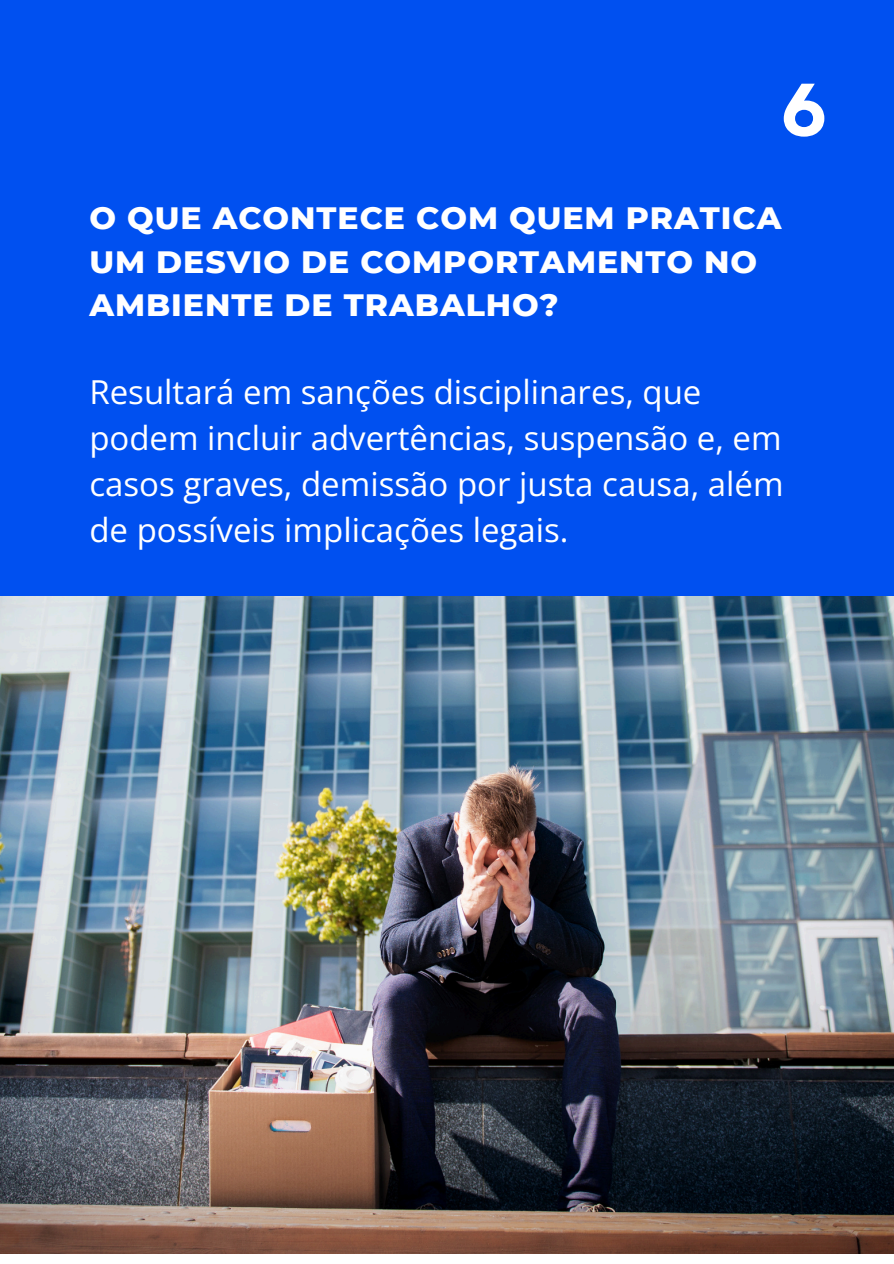
<style>
.page{position:relative;width:894px;height:1264px;background:#fff}
.page>*{position:absolute;margin:0;border:0;box-sizing:border-box;transform-origin:0 0}
.t1{font:700 74.1px "Garet";color:#fff}
.t2{font:33px/46.2px "Open Sans";color:#fff}
.t3{font:800 31.5px/43.8px "Montserrat";letter-spacing:.03em;color:#fff}
</style>
<div class="page">
<div style="left:0;top:0;width:893px;height:596px;background:#0050f0"></div>
<img style="left:0;top:596px;width:893px;height:657px">
<p class="t1" style="left:780px;top:56px;width:49px">6</p>
<p class="t3" style="left:89px;top:195px;width:693px">O QUE ACONTECE COM QUEM PRATICA<br>UM DESVIO DE COMPORTAMENTO NO<br>AMBIENTE DE TRABALHO?</p>
<h1 class="t2" style="left:89px;top:368px;width:695px">Resultará em sanções disciplinares, que podem incluir advertências, suspensão e, em casos graves, demissão por justa causa, além de possíveis implicações legais.</h1>
</div>
